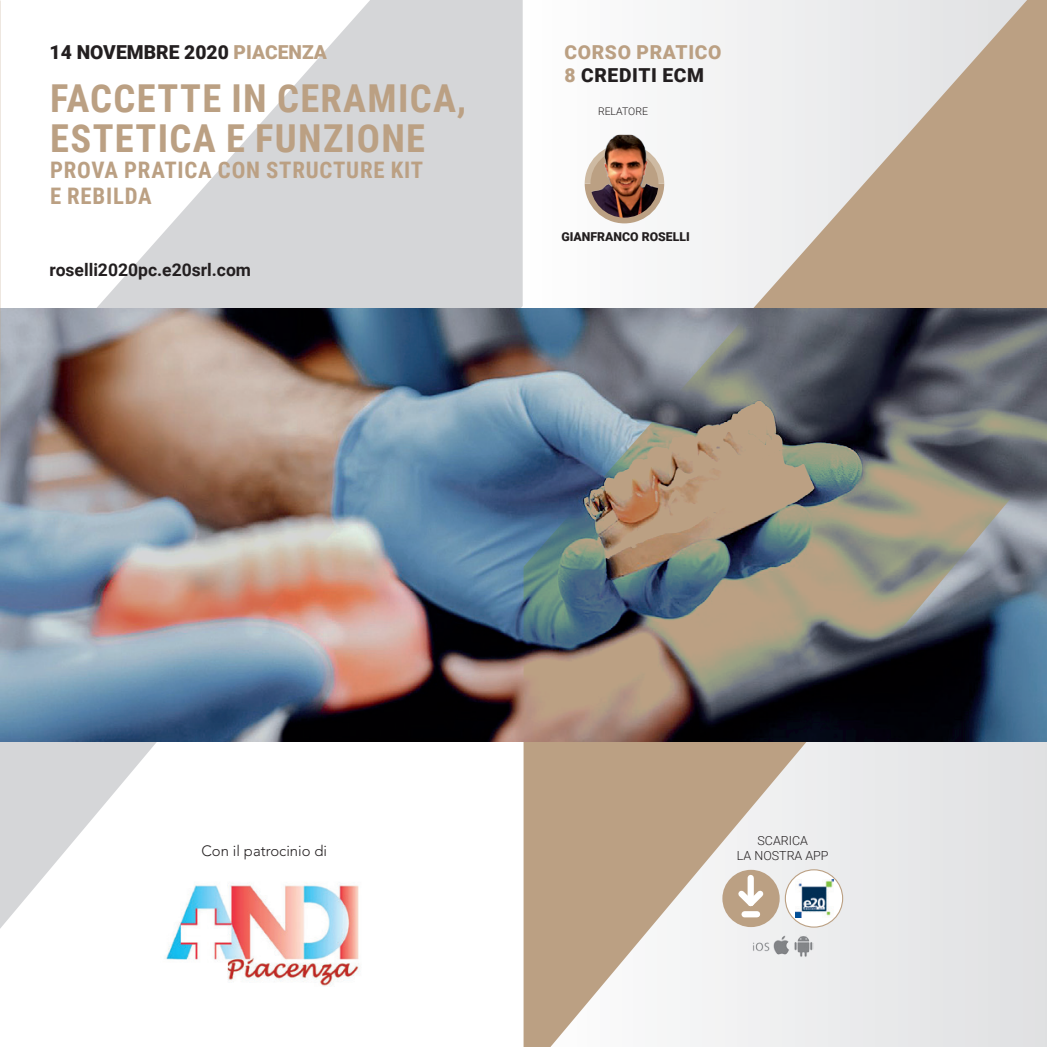
<style>
.page{position:relative;width:1047px;height:1047px;background:#fff}
.page>*{position:absolute;margin:0;border:0;box-sizing:border-box;transform-origin:0 0}
.t1{font:700 38.5px/40.2px "Roboto Condensed";letter-spacing:.035em;color:#bba083}
.t2{font:700 22.75px/26.2px "Roboto Condensed";letter-spacing:.035em;color:#bba083}
.t3{font:900 19.25px/23.1px "Roboto";letter-spacing:.035em;color:#bba083}
.t4{font:900 19.25px "Roboto";color:#231f20}
.t5{font:700 17.5px "Roboto";color:#231f20}
.t6{font:300 14.88px "Avenir LT Std";color:#231f20}
.t7{font:300 12.42px/15px "Roboto";color:#231f20;text-align:center}
.t8{font:900 12.25px "Roboto";color:#231f20}
.t9{font:300 10.5px "Roboto";color:#231f20}
.s1{color:#bba083}
.s2{color:#231f20}
</style>
<div class="page">
<svg style="left:523px;top:0;width:524px;height:1047px"></svg>
<img style="left:0;top:0;width:523px;height:929px">
<img style="left:160px;top:869px;width:203px;height:118px">
<p class="t4" style="left:50px;top:39px;width:279px">14 NOVEMBRE 2020 <span class="s1">PIACENZA</span></p>
<p class="t1" style="left:50px;top:76px;width:418px">FACCETTE IN CERAMICA,<br>ESTETICA E FUNZIONE</p>
<p class="t2" style="left:50px;top:156px;width:374px">PROVA PRATICA CON STRUCTURE KIT<br>E REBILDA</p>
<p class="t5" style="left:50px;top:257px;width:203px">roselli2020pc.e20srl.com</p>
<p class="t3" style="left:564px;top:40px;width:158px">CORSO PRATICO<br>8 <span class="s2">CREDITI ECM</span></p>
<p class="t9" style="left:598px;top:104px;width:52px">RELATORE</p>
<p class="t8" style="left:561px;top:228px;width:130px">GIANFRANCO ROSELLI</p>
<p class="t6" style="left:201px;top:842px;width:127px">Con il patrocinio di</p>
<p class="t7" style="left:737px;top:832px;width:93px">SCARICA<br>LA NOSTRA APP</p>
</div>
